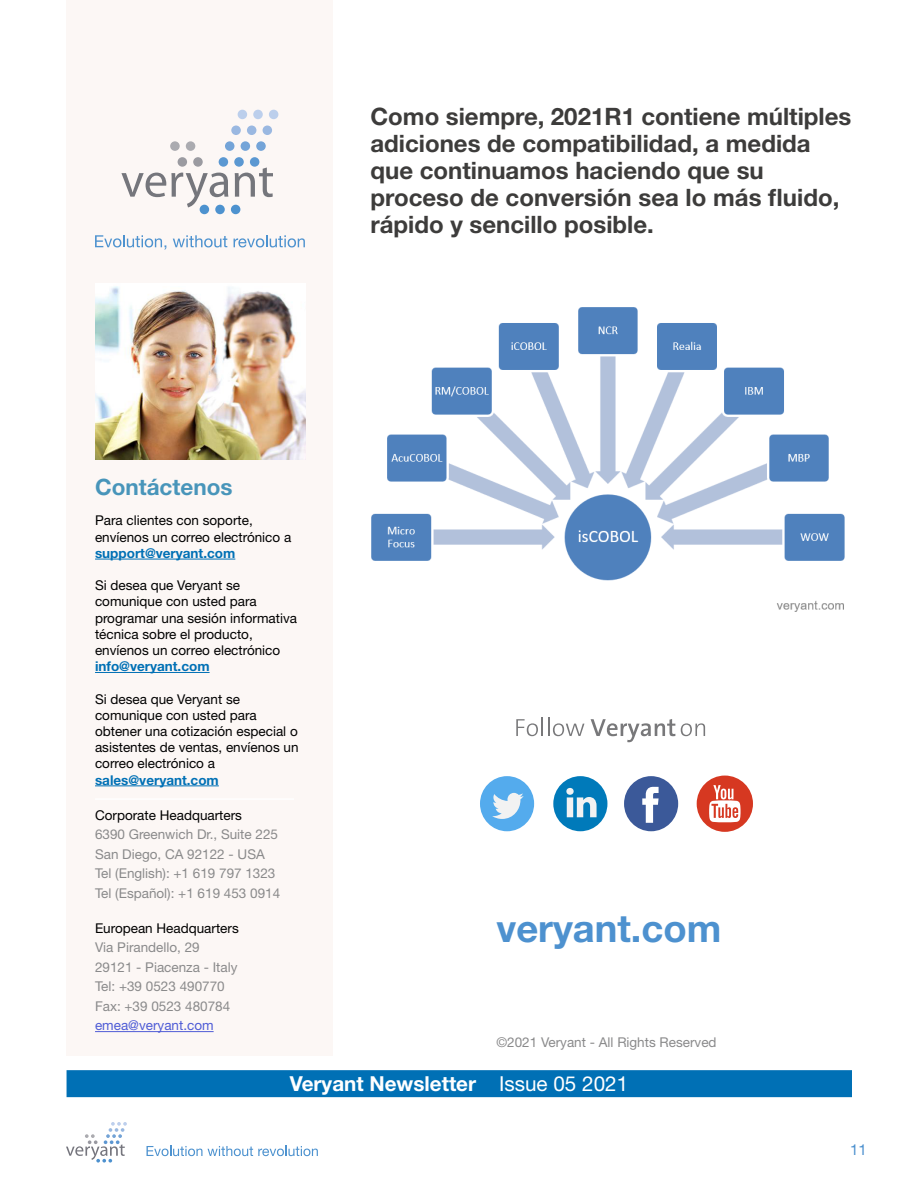
<style>
.page{position:relative;width:918px;height:1188px;background:#fff}
.page>*{position:absolute;margin:0;border:0;box-sizing:border-box;transform-origin:0 0}
.t1{font:700 38.25px "Helvetica Neue LT Std";color:#4d91cf}
.t2{font:700 24px/27px "Helvetica Neue LT Std";color:#3d3c3b}
.t3{font:700 22.5px "Helvetica Neue LT Std";color:#4895ba}
.t4{font:700 20.7px "Helvetica Neue LT Std";color:#fff}
.t5{font:15px "Helvetica Neue LT Std";color:#4d91cf}
.t6{font:13.5px/16.2px "Helvetica Neue LT Std";color:#000}
.t7{font:13.5px/19.5px "Helvetica Neue LT Std";color:#8a8a8b}
.t8{font:700 13.5px "Helvetica Neue LT Std";color:#0070b5}
.t9{font:13.5px "Helvetica Neue LT Std";color:#4f5cd6}
.s1{font-weight:400}
</style>
<div class="page">
<svg style="left:516px;top:718px;width:68px;height:18px"></svg>
<svg style="left:591px;top:719px;width:84px;height:23px"></svg>
<svg style="left:681px;top:723px;width:24px;height:13px"></svg>
<div style="left:67px;top:1070px;width:785px;height:27px;background:#0070b5"></div>
<img style="left:371px;top:307px;width:474px;height:305px">
<div style="left:67px;top:0;width:266px;height:1056px;background:#fcf7f5"></div>
<svg style="left:95px;top:235px;width:71px;height:15px"></svg>
<svg style="left:173px;top:235px;width:54px;height:12px"></svg>
<svg style="left:234px;top:235px;width:71px;height:12px"></svg>
<svg style="left:121px;top:173px;width:107px;height:34px"></svg>
<svg style="left:235px;top:167px;width:38px;height:30px"></svg>
<div style="left:200px;top:205px;width:9px;height:9px;background:#4d92cf;border-radius:50%"></div>
<div style="left:170px;top:141px;width:10px;height:10px;background:#ababb0;border-radius:50%"></div>
<div style="left:178px;top:157px;width:9px;height:10px;background:#9b9ba1;border-radius:50%"></div>
<div style="left:215px;top:205px;width:10px;height:9px;background:#4d92cf;border-radius:50%"></div>
<div style="left:186px;top:141px;width:9px;height:10px;background:#ababb0;border-radius:50%"></div>
<div style="left:193px;top:157px;width:10px;height:10px;background:#9b9ba1;border-radius:50%"></div>
<div style="left:219px;top:157px;width:9px;height:10px;background:#5b98d2;border-radius:50%"></div>
<div style="left:225px;top:141px;width:9px;height:10px;background:#74a4d8;border-radius:50%"></div>
<div style="left:231px;top:126px;width:10px;height:9px;background:#9ab8e1;border-radius:50%"></div>
<div style="left:238px;top:110px;width:9px;height:9px;background:#bccfec;border-radius:50%"></div>
<div style="left:234px;top:157px;width:10px;height:10px;background:#5b98d2;border-radius:50%"></div>
<div style="left:241px;top:141px;width:9px;height:10px;background:#74a4d8;border-radius:50%"></div>
<div style="left:247px;top:126px;width:9px;height:9px;background:#9ab8e1;border-radius:50%"></div>
<div style="left:253px;top:110px;width:10px;height:9px;background:#bccfec;border-radius:50%"></div>
<div style="left:231px;top:205px;width:9px;height:9px;background:#4d92cf;border-radius:50%"></div>
<div style="left:250px;top:157px;width:9px;height:10px;background:#5b98d2;border-radius:50%"></div>
<div style="left:256px;top:141px;width:10px;height:10px;background:#74a4d8;border-radius:50%"></div>
<div style="left:263px;top:126px;width:9px;height:9px;background:#9ab8e1;border-radius:50%"></div>
<div style="left:269px;top:110px;width:9px;height:9px;background:#bccfec;border-radius:50%"></div>
<hr style="left:95px;top:559px;width:140px;height:1px;background:#0070b5">
<hr style="left:95px;top:672px;width:115px;height:1px;background:#0070b5">
<hr style="left:95px;top:786px;width:124px;height:1px;background:#0070b5">
<hr style="left:95px;top:1031px;width:119px;height:1px;background:#4f5cd6">
<hr style="left:95px;top:798px;width:199px;height:2px;background:#fff">
<div style="left:480px;top:776px;width:54px;height:55px;background:#54abed;border-radius:50%"></div>
<svg style="left:492px;top:793px;width:32px;height:26px"></svg>
<div style="left:553px;top:776px;width:54px;height:55px;background:#007aba;border-radius:50%"></div>
<svg style="left:566px;top:788px;width:31px;height:29px"></svg>
<div style="left:624px;top:776px;width:54px;height:55px;background:#3b5999;border-radius:50%"></div>
<svg style="left:642px;top:787px;width:17px;height:36px"></svg>
<svg style="left:697px;top:776px;width:56px;height:56px"></svg>
<svg style="left:66px;top:1122px;width:61px;height:41px"></svg>
<svg style="left:147px;top:1146px;width:55px;height:10px"></svg>
<svg style="left:208px;top:1146px;width:110px;height:10px"></svg>
<img style="left:95px;top:286px;width:211px;height:174px">
<h2 class="t2" style="left:370px;top:103px;width:482px">Como siempre, 2021R1 contiene múltiples adiciones de compatibilidad, a medida que continuamos haciendo que su proceso de conversión sea lo más fluido, rápido y sencillo posible.</h2>
<h3 class="t3" style="left:95px;top:473px;width:139px">Contáctenos</h3>
<p class="t6" style="left:95px;top:512px;width:198px">Para clientes con soporte, envíenos un correo electrónico a</p>
<p class="t8" style="left:95px;top:545px;width:142px">support@veryant.com</p>
<p class="t6" style="left:95px;top:577px;width:204px">Si desea que Veryant se comunique con usted para programar una sesión informativa técnica sobre el producto, envíenos un correo electrónico</p>
<p class="t8" style="left:95px;top:658px;width:116px">info@veryant.com</p>
<p class="t6" style="left:95px;top:690px;width:205px">Si desea que Veryant se comunique con usted para obtener una cotización especial o asistentes de ventas, envíenos un correo electrónico a</p>
<p class="t8" style="left:95px;top:771px;width:125px">sales@veryant.com</p>
<p class="t6" style="left:95px;top:806px;width:149px">Corporate Headquarters</p>
<p class="t7" style="left:95px;top:824px;width:187px">6390 Greenwich Dr., Suite 225<br>San Diego, CA 92122 - USA<br>Tel (English): +1 619 797 1323<br>Tel (Español): +1 619 453 0914</p>
<p class="t6" style="left:95px;top:920px;width:145px">European Headquarters</p>
<p class="t7" style="left:95px;top:938px;width:144px">Via Pirandello, 29<br>29121 - Piacenza - Italy<br>Tel: +39 0523 490770<br>Fax: +39 0523 480784</p>
<p class="t9" style="left:95px;top:1017px;width:120px">emea@veryant.com</p>
<h1 class="t1" style="left:496px;top:905px;width:226px">veryant.com</h1>
<p class="t7" style="left:496px;top:1032px;width:222px">©2021 Veryant - All Rights Reserved</p>
<h3 class="t4" style="left:290px;top:1070px;width:340px">Veryant Newsletter <span class="s1">Issue 05 2021</span></h3>
<p class="t5" style="left:850px;top:1141px;width:18px">11</p>
</div>
